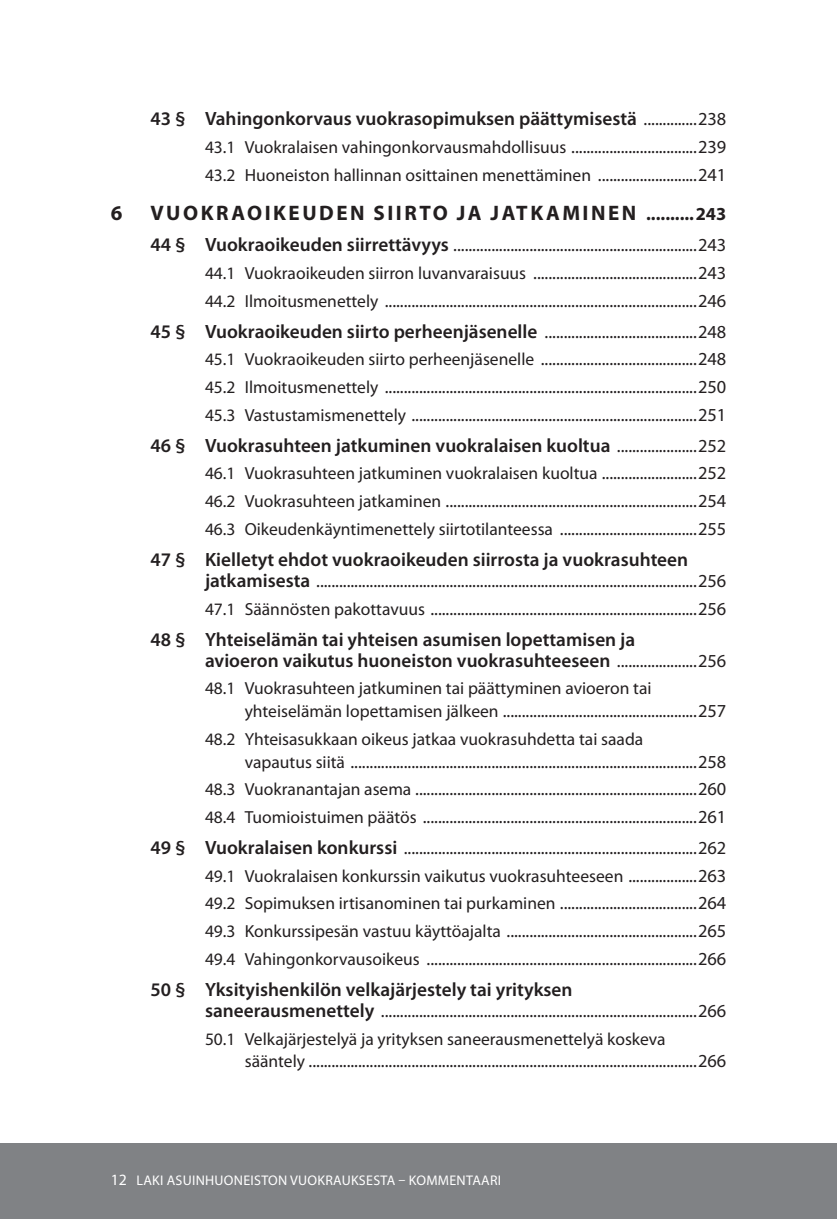
<style>
.page{position:relative;width:837px;height:1219px;background:#fff}
.page>*{position:absolute;margin:0;border:0;box-sizing:border-box;transform-origin:0 0}
.t1{font:700 21px "Myriad Pro";letter-spacing:.12em;color:#231f20}
.t2{font:600 19.25px/21px "Myriad Pro";color:#231f20}
.t3{font:18.38px/27.7px "Myriad Pro";color:#231f20;text-align:justify}
.t4{font:17.5px/27.7px "Myriad Pro";color:#231f20}
.t5{font:14px "Myriad Pro";letter-spacing:.02em;color:#fff}
.s1{font-weight:400;font-size:18.38px}
.s2{font-size:18.38px}
.s3{font-weight:600;font-size:19.25px}
.s4{font-size:17.5px}
.s5{font-size:15.75px}
</style>
<div class="page">
<div style="left:0;top:1142px;width:836px;height:76px;background:#808285"></div>
<p class="t2" style="left:150px;top:108px;width:577px">43 § Vahingonkorvaus vuokrasopimuksen päättymisestä <span class="s1">..............238</span></p>
<p class="t4" style="left:205px;top:133px;width:522px">43.1 Vuokralaisen vahingonkorvausmahdollisuus <span class="s2">.................................239<br></span>43.2 Huoneiston hallinnan osittainen menettäminen <span class="s2">..........................241</span></p>
<p class="t1" style="left:111px;top:199px;width:13px">6</p>
<p class="t1" style="left:150px;top:199px;width:577px">VUOKRAOIKE UDEN SIIRTO JA JATKAMINEN <span class="s2">..........243</span></p>
<p class="t3" style="left:205px;top:231px;width:522px;text-indent:-55px"><span class="s3">44 § Vuokraoikeuden siirrettävyys</span> ................................................................243<br><span class="s4">44.1 Vuokraoikeuden siirron luvanvaraisuus</span> ...........................................243<br><span class="s4">44.2 Ilmoitusmenettely</span> ..................................................................................246</p>
<p class="t3" style="left:205px;top:317px;width:522px;text-indent:-55px"><span class="s3">45 § Vuokraoikeuden siirto perheenjäsenelle</span> ........................................248<br><span class="s4">45.1 Vuokraoikeuden siirto perheenjäsenelle</span> .........................................248<br><span class="s4">45.2 Ilmoitusmenettely</span> ..................................................................................250<br><span class="s4">45.3 Vastustamismenettely</span> ...........................................................................251</p>
<p class="t2" style="left:150px;top:434px;width:577px">46 § Vuokrasuhteen jatkuminen vuokralaisen kuoltua <span class="s1">.....................252</span></p>
<p class="t4" style="left:205px;top:459px;width:522px">46.1 Vuokrasuhteen jatkuminen vuokralaisen kuoltua <span class="s2">.........................252</span></p>
<p class="t3" style="left:205px;top:487px;width:522px"><span class="s4">46.2 Vuokrasuhteen jatkaminen</span> ..................................................................254</p>
<p class="t4" style="left:205px;top:515px;width:522px">46.3 Oikeudenkäyntimenettely siirtotilanteessa <span class="s2">....................................255</span></p>
<p class="t2" style="left:150px;top:548px;width:539px">47 § Kielletyt ehdot vuokraoikeuden siirrosta ja vuokrasuhteen</p>
<p class="t3" style="left:205px;top:566px;width:522px"><span class="s3">jatkamisesta</span> ....................................................................................................256<br><span class="s4">47.1 Säännösten pakottavuus</span> ......................................................................256</p>
<p class="t2" style="left:205px;top:628px;width:522px;text-indent:-55px">48 § Yhteiselämän tai yhteisen asumisen lopettamisen ja<br>avioeron vaikutus huoneiston vuokrasuhteeseen <span class="s1">.....................256</span></p>
<p class="t4" style="left:205px;top:674px;width:448px">48.1 Vuokrasuhteen jatkuminen tai päättyminen avioeron tai</p>
<p class="t3" style="left:245px;top:696px;width:483px"><span class="s4">yhteiselämän lopettamisen jälkeen</span> ...................................................257</p>
<p class="t4" style="left:205px;top:724px;width:439px">48.2 Yhteisasukkaan oikeus jatkaa vuokrasuhdetta tai saada</p>
<p class="t3" style="left:205px;top:747px;width:522px;text-indent:40px"><span class="s4">vapautus siitä</span> ...........................................................................................258<br><span class="s4">48.3 Vuokranantajan asema</span> ..........................................................................260<br><span class="s4">48.4 Tuomioistuimen päätös</span> ........................................................................261</p>
<p class="t3" style="left:150px;top:833px;width:577px"><span class="s3">49 § Vuokralaisen konkurssi</span> .............................................................................262</p>
<p class="t4" style="left:205px;top:861px;width:522px">49.1 Vuokralaisen konkurssin vaikutus vuokrasuhteeseen <span class="s2">..................263<br></span>49.2 Sopimuksen irtisanominen tai purkaminen <span class="s2">....................................264</span></p>
<p class="t3" style="left:205px;top:916px;width:522px"><span class="s4">49.3 Konkurssipesän vastuu käyttöajalta</span> ..................................................265<br><span class="s4">49.4 Vahingonkorvausoikeus</span> .......................................................................266</p>
<p class="t2" style="left:150px;top:978px;width:423px">50 § Yksityishenkilön velkajärjestely tai yrityksen</p>
<p class="t3" style="left:205px;top:996px;width:522px"><span class="s3">saneerausmenettely</span> ...................................................................................266</p>
<p class="t4" style="left:205px;top:1024px;width:462px">50.1 Velkajärjestelyä ja yrityksen saneerausmenettelyä koskeva</p>
<p class="t3" style="left:245px;top:1046px;width:483px"><span class="s4">sääntely</span> ......................................................................................................266</p>
<p class="t5" style="left:111px;top:1171px;width:392px"><span class="s5">12</span> LAKI ASUINHUONEISTON VUOKRAUKSESTA – KOMMENTAARI</p>
</div>
